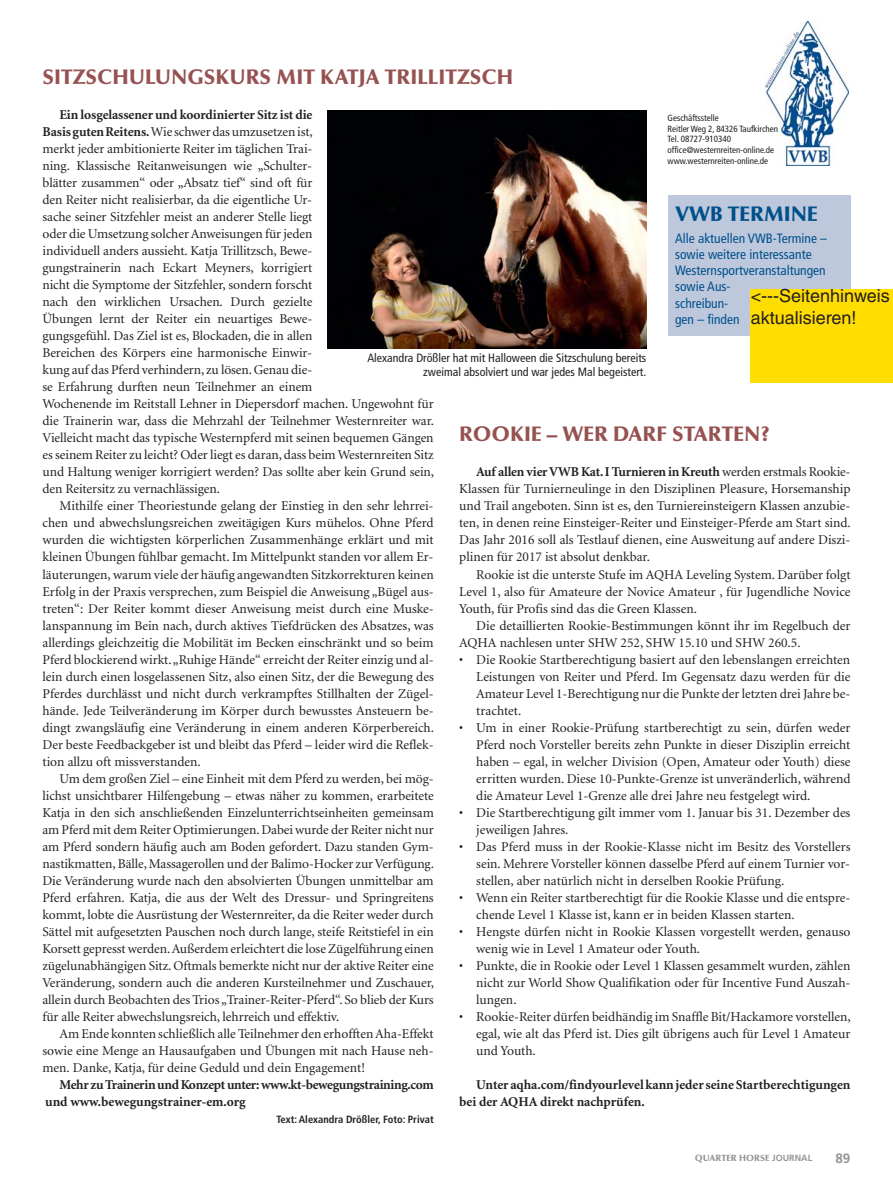
<style>
.page{position:relative;width:893px;height:1191px;background:#fff}
.page>*{position:absolute;margin:0;border:0;box-sizing:border-box;transform-origin:0 0}
.t1{font:900 21px "Optima LT";color:#965251}
.t2{font:900 21px "Optima LT";color:#00508b}
.t3{font:18px/21.6px "Helvetica";color:#231f20}
.t4{font:13.5px/17px "Minion";letter-spacing:-.005em;color:#231f20;text-align:justify}
.t5{font:condensed 13.5px/16.2px "Frutiger";color:#00508b}
.t6{font:700 13.5px/17px "Minion";letter-spacing:-.025em;color:#231f20}
.t7{font:700 13.5px/17px "Minion";color:#231f20}
.t8{font:700 13.5px "Frutiger";color:#939598}
.t9{font:condensed 12px/14.4px "Frutiger";color:#231f20;text-align:right}
.t10{font:700 condensed 10.5px "Frutiger";color:#231f20}
.t11{font:condensed 9px/10.8px "Frutiger";color:#231f20}
.t12{font:900 9px "Optima LT";color:#939598}
.s1{font-weight:700}
.s2{font-family:"Frutiger";font-weight:700}
</style>
<div class="page">
<img style="left:765px;top:21px;width:84px;height:144px">
<div style="left:668px;top:196px;width:182px;height:140px;background:#bec8dd"></div>
<div style="left:751px;top:289px;width:142px;height:94px;background:#fd0"></div>
<img style="left:327px;top:111px;width:319px;height:238px">
<h1 class="t1" style="left:43px;top:68px;width:472px">SITZSCHULUNGSKURS MIT KATJA TRILLITZSCH</h1>
<p class="t4" style="left:43px;top:107px;width:393px;text-align:left;text-indent:17px"><span class="s1">Ein losgelassener und koordinierter Sitz ist die<br>Basis guten Reitens.</span>Wie schwer das umzusetzen ist,<br>merkt jeder ambitionierte Reiter im täglichen Trai-<br>ning. Klassische Reitanweisungen wie „Schulter-<br>blätter zusammen“ oder „Absatz tief“ sind oft für<br>den Reiter nicht realisierbar, da die eigentliche Ur-<br>sache seiner Sitzfehler meist an anderer Stelle liegt<br>oder die Umsetzung solcher Anweisungen für jeden<br>individuell anders aussieht. Katja Trillitzsch, Bewe-<br>gungstrainerin nach Eckart Meyners, korrigiert<br>nicht die Symptome der Sitzfehler, sondern forscht<br>nach den wirklichen Ursachen. Durch gezielte<br>Übungen lernt der Reiter ein neuartiges Bewe-<br>gungsgefühl. Das Ziel ist es, Blockaden, die in allen<br>Bereichen des Körpers eine harmonische Einwir-<br>kung auf das Pferd verhindern, zu lösen. Genau die-<br>se Erfahrung durften neun Teilnehmer an einem<br>Wochenende im Reitstall Lehner in Diepersdorf machen. Ungewohnt für die Trainerin war, dass die Mehrzahl der Teilnehmer Westernreiter war.<br>Vielleicht macht das typische Westernpferd mit seinen bequemen Gängen es seinem Reiter zu leicht? Oder liegt es daran, dass beim Westernreiten Sitz und Haltung weniger korrigiert werden? Das sollte aber kein Grund sein, den Reitersitz zu vernachlässigen.</p>
<p class="t4" style="left:43px;top:499px;width:393px;text-indent:17px">Mithilfe einer Theoriestunde gelang der Einstieg in den sehr lehrrei&shy;chen und abwechslungsreichen zweitägigen Kurs mühelos. Ohne Pferd wurden die wichtigsten körperlichen Zusammenhänge erklärt und mit kleinen Übungen fühlbar gemacht. Im Mittelpunkt standen vor allem Er&shy;läuterungen, warum viele der häufig angewandten Sitzkorrekturen keinen Erfolg in der Praxis versprechen, zum Beispiel die Anweisung „Bügel aus&shy;treten“: Der Reiter kommt dieser Anweisung meist durch eine Muske&shy;lanspannung im Bein nach, durch aktives Tiefdrücken des Absatzes, was allerdings gleichzeitig die Mobilität im Becken einschränkt und so beim Pferd blockierend wirkt. „Ruhige Hände“ erreicht der Reiter einzig und al&shy;lein durch einen losgelassenen Sitz, also einen Sitz, der die Bewegung des Pferdes durchlässt und nicht durch verkrampftes Stillhalten der Zügel&shy;hände. Jede Teilveränderung im Körper durch bewusstes Ansteuern be&shy;dingt zwangsläufig eine Veränderung in einem anderen Körperbereich.<br>Der beste Feedbackgeber ist und bleibt das Pferd – leider wird die Reflek&shy;tion allzu oft missverstanden.</p>
<p class="t4" style="left:43px;top:771px;width:393px;text-indent:17px">Um dem großen Ziel – eine Einheit mit dem Pferd zu werden, bei mög&shy;lichst unsichtbarer Hilfengebung – etwas näher zu kommen, erarbeitete Katja in den sich anschließenden Einzelunterrichtseinheiten gemeinsam am Pferd mit dem Reiter Optimierungen. Dabei wurde der Reiter nicht nur am Pferd sondern häufig auch am Boden gefordert. Dazu standen Gym&shy;nastikmatten, Bälle, Massagerollen und der Balimo-Hocker zur Verfügung.<br>Die Veränderung wurde nach den absolvierten Übungen unmittelbar am Pferd erfahren. Katja, die aus der Welt des Dressur- und Springreitens kommt, lobte die Ausrüstung der Westernreiter, da die Reiter weder durch Sättel mit aufgesetzten Pauschen noch durch lange, steife Reitstiefel in ein Korsett gepresst werden. Außerdem erleichtert die lose Zügelführung einen zügelunabhängigen Sitz. Oftmals bemerkte nicht nur der aktive Reiter eine Veränderung, sondern auch die anderen Kursteilnehmer und Zuschauer, allein durch Beobachten des Trios „Trainer-Reiter-Pferd“. So blieb der Kurs für alle Reiter abwechslungsreich, lehrreich und effektiv.</p>
<p class="t4" style="left:43px;top:1026px;width:393px;text-indent:17px">Am Ende konnten schließlich alle Teilnehmer den erhofften Aha-Effekt sowie eine Menge an Hausaufgaben und Übungen mit nach Hause neh&shy;men. Danke, Katja, für deine Geduld und dein Engagement!</p>
<p class="t6" style="left:45px;top:1077px;width:390px;text-indent:14px">Mehr zu Trainerin und Konzept unter: www.kt-bewegungstraining.com und www.bewegungstrainer-em.org</p>
<p class="t10" style="left:276px;top:1115px;width:159px">Text: Alexandra Drößler, Foto: Privat</p>
<p class="t11" style="left:668px;top:113px;width:112px">Geschäftsstelle<br>Reitler Weg 2, 84326 Taufkirchen<br>Tel. 08727-910340 office@westernreiten-online.de www.westernreiten-online.de</p>
<h1 class="t2" style="left:675px;top:206px;width:144px">VWB TERMINE</h1>
<p class="t5" style="left:675px;top:231px;width:153px">Alle aktuellen VWB-Termine – sowie weitere interessante<br>Westernsportveranstaltungen sowie Aus-<br>schreibun-<br>gen – finden</p>
<h2 class="t3" style="left:751px;top:287px;width:141px">&lt;---Seitenhinweis aktualisieren!</h2>
<p class="t9" style="left:367px;top:352px;width:281px">Alexandra Drößler hat mit Halloween die Sitzschulung bereits zweimal absolviert und war jedes Mal begeistert.</p>
<h1 class="t1" style="left:459px;top:426px;width:312px">ROOKIE – WER DARF STARTEN?</h1>
<p class="t4" style="left:459px;top:465px;width:393px;text-indent:17px"><span class="s1">Auf allen vier VWB Kat. I Turnieren in Kreuth</span> werden erstmals Rookie-Klassen für Turnierneulinge in den Disziplinen Pleasure, Horsemanship und Trail angeboten. Sinn ist es, den Turniereinsteigern Klassen anzubie&shy;ten, in denen reine Einsteiger-Reiter und Einsteiger-Pferde am Start sind.<br>Das Jahr 2016 soll als Testlauf dienen, eine Ausweitung auf andere Diszi&shy;plinen für 2017 ist absolut denkbar.</p>
<p class="t4" style="left:459px;top:567px;width:393px;text-indent:17px">Rookie ist die unterste Stufe im AQHA Leveling System. Darüber folgt Level 1, also für Amateure der Novice Amateur , für Jugendliche Novice Youth, für Profis sind das die Green Klassen.</p>
<p class="t4" style="left:459px;top:618px;width:393px;text-indent:17px">Die detaillierten Rookie-Bestimmungen könnt ihr im Regelbuch der<br>AQHA nachlesen unter SHW 252, SHW 15.10 und SHW 260.5.</p>
<p class="t4" style="left:476px;top:652px;width:376px;text-indent:-17px">• Die Rookie Startberechtigung basiert auf den lebenslangen erreichten Leistungen von Reiter und Pferd. Im Gegensatz dazu werden für die Amateur Level 1-Berechtigung nur die Punkte der letzten drei Jahre be&shy;trachtet.</p>
<p class="t4" style="left:476px;top:720px;width:376px;text-indent:-17px">• Um in einer Rookie-Prüfung startberechtigt zu sein, dürfen weder Pferd noch Vorsteller bereits zehn Punkte in dieser Disziplin erreicht haben – egal, in welcher Division (Open, Amateur oder Youth) diese erritten wurden. Diese 10-Punkte-Grenze ist unveränderlich, während die Amateur Level 1-Grenze alle drei Jahre neu festgelegt wird.</p>
<p class="t4" style="left:476px;top:805px;width:376px;text-indent:-17px">• Die Startberechtigung gilt immer vom 1. Januar bis 31. Dezember des jeweiligen Jahres.</p>
<p class="t4" style="left:476px;top:839px;width:376px;text-indent:-17px">• Das Pferd muss in der Rookie-Klasse nicht im Besitz des Vorstellers sein. Mehrere Vorsteller können dasselbe Pferd auf einem Turnier vor&shy;stellen, aber natürlich nicht in derselben Rookie Prüfung.</p>
<p class="t4" style="left:476px;top:890px;width:376px;text-indent:-17px">• Wenn ein Reiter startberechtigt für die Rookie Klasse und die entspre&shy;chende Level 1 Klasse ist, kann er in beiden Klassen starten.</p>
<p class="t4" style="left:476px;top:924px;width:376px;text-indent:-17px">• Hengste dürfen nicht in Rookie Klassen vorgestellt werden, genauso wenig wie in Level 1 Amateur oder Youth.</p>
<p class="t4" style="left:476px;top:958px;width:376px;text-indent:-17px">• Punkte, die in Rookie oder Level 1 Klassen gesammelt wurden, zählen nicht zur World Show Qualifikation oder für Incentive Fund Auszah&shy;lungen.</p>
<p class="t4" style="left:476px;top:1009px;width:376px;text-indent:-17px">• Rookie-Reiter dürfen beidhändig im Snaffle Bit/Hackamore vorstellen, egal, wie alt das Pferd ist. Dies gilt übrigens auch für Level 1 Amateur und Youth.</p>
<p class="t7" style="left:459px;top:1077px;width:393px;text-indent:17px">Unter aqha.com/findyourlevel kann jeder seine Startberechtigungen bei der AQHA direkt nachprüfen.</p>
<p class="t12" style="left:695px;top:1154px;width:119px">QUARTER HORSE <span class="s2">JOURNAL</span></p>
<p class="t8" style="left:835px;top:1152px;width:16px">89</p>
</div>
